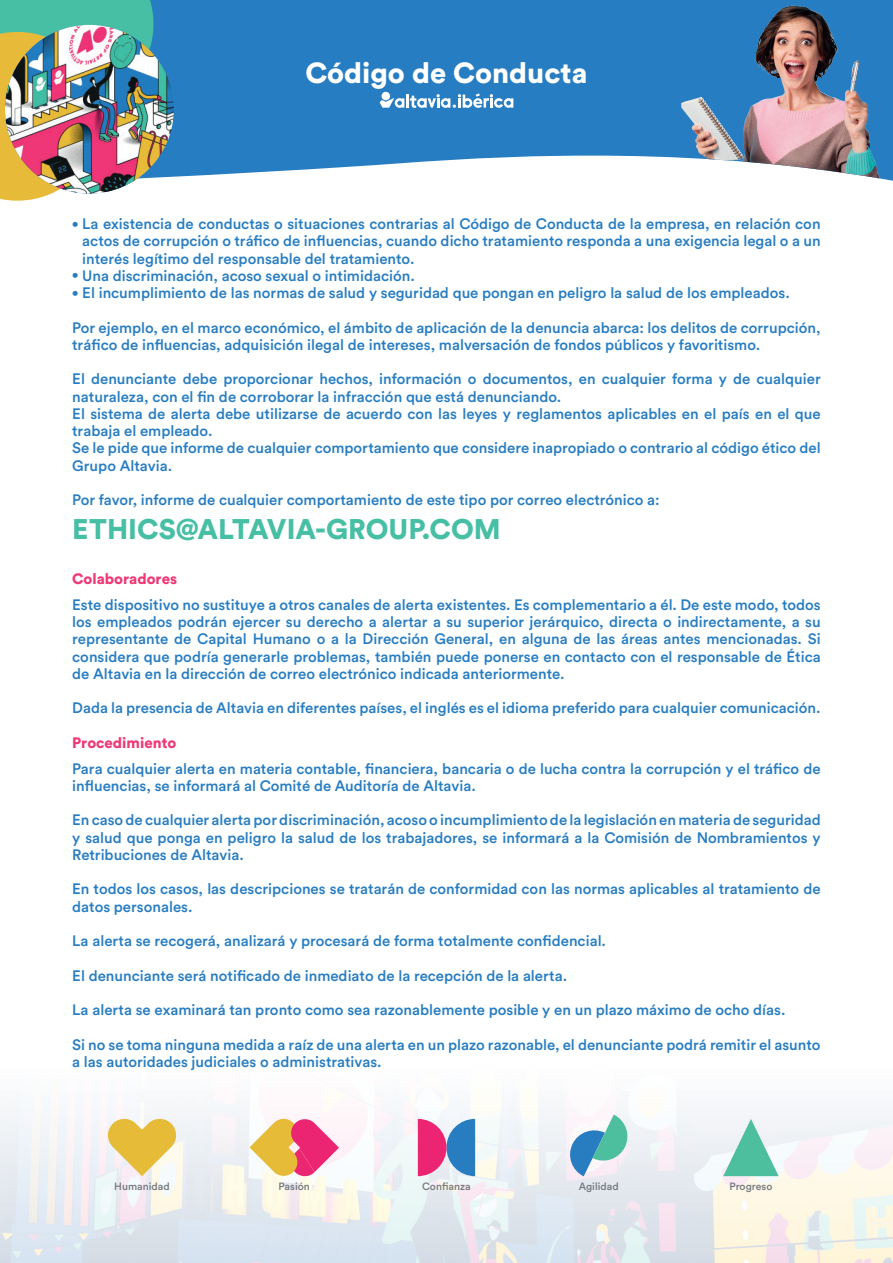
<style>
.page{position:relative;width:893px;height:1263px;background:#fff}
.page>*{position:absolute;margin:0;border:0;box-sizing:border-box;transform-origin:0 0}
.t1{font:900 28.8px "Circular Std";color:#fff}
.t2{font:900 28.2px "Circular Std";color:#46bfa5}
.t3{font:500 15px/17.2px "Circular Std";color:#277dc1}
.t4{font:900 15px "Circular Std";color:#ef3875}
.t5{font:500 10.5px "Circular Std";color:#777a80}
.s1{font-weight:900;font-size:12px}
</style>
<div class="page">
<svg style="left:153px;top:0;width:740px;height:181px;background:#3f8bc7"></svg>
<img style="left:742px;top:6px;width:138px;height:172px">
<svg style="left:0;top:0;width:153px;height:201px;background:#98c58b"></svg>
<img style="left:5px;top:25px;width:169px;height:169px;border-radius:84px">
<img style="left:0;top:1108px;width:893px;height:155px">
<svg style="left:108px;top:1119px;width:68px;height:57px;background:#eacf7a"></svg>
<svg style="left:249px;top:1119px;width:90px;height:57px"></svg>
<svg style="left:418px;top:1119px;width:57px;height:57px;background:#9f73ac"></svg>
<svg style="left:723px;top:1119px;width:56px;height:57px"></svg>
<svg style="left:567px;top:1114px;width:64px;height:62px"></svg>
<svg style="left:380px;top:93px;width:133px;height:15px"></svg>
<h1 class="t1" style="left:305px;top:53px;width:283px">Código de Conducta</h1>
<p class="t3" style="left:82px;top:215px;width:740px;text-align:justify;text-indent:-10px"><span class="s1">•</span> La existencia de conductas o situaciones contrarias al Código de Conducta de la empresa, en relación con actos de corrupción o tráfico de influencias, cuando dicho tratamiento responda a una exigencia legal o a un interés legítimo del responsable del tratamiento.</p>
<p class="t3" style="left:72px;top:267px;width:344px"><span class="s1">•</span> Una discriminación, acoso sexual o intimidación.</p>
<p class="t3" style="left:72px;top:284px;width:719px"><span class="s1">•</span> El incumplimiento de las normas de salud y seguridad que pongan en peligro la salud de los empleados.</p>
<p class="t3" style="left:72px;top:318px;width:750px">Por ejemplo, en el marco económico, el ámbito de aplicación de la denuncia abarca: los delitos de corrupción, tráfico de influencias, adquisición ilegal de intereses, malversación de fondos públicos y favoritismo.</p>
<p class="t3" style="left:72px;top:370px;width:750px">El denunciante debe proporcionar hechos, información o documentos, en cualquier forma y de cualquier naturaleza, con el fin de corroborar la infracción que está denunciando.<br>El sistema de alerta debe utilizarse de acuerdo con las leyes y reglamentos aplicables en el país en el que trabaja el empleado.<br>Se le pide que informe de cualquier comportamiento que considere inapropiado o contrario al código ético del Grupo Altavia.</p>
<p class="t3" style="left:72px;top:491px;width:589px">Por favor, informe de cualquier comportamiento de este tipo por correo electrónico a:</p>
<h2 class="t2" style="left:72px;top:510px;width:430px">ETHICS@ALTAVIA-GROUP.COM</h2>
<p class="t4" style="left:72px;top:569px;width:106px">Colaboradores</p>
<p class="t3" style="left:72px;top:596px;width:750px;text-align:justify">Este dispositivo no sustituye a otros canales de alerta existentes. Es complementario a él. De este modo, todos los empleados podrán ejercer su derecho a alertar a su superior jerárquico, directa o indirectamente, a su representante de Capital Humano o a la Dirección General, en alguna de las áreas antes mencionadas. Si considera que podría generarle problemas, también puede ponerse en contacto con el responsable de Ética de Altavia en la dirección de correo electrónico indicada anteriormente.</p>
<p class="t3" style="left:72px;top:699px;width:750px">Dada la presencia de Altavia en diferentes países, el inglés es el idioma preferido para cualquier comunicación.</p>
<p class="t4" style="left:72px;top:733px;width:105px">Procedimiento</p>
<p class="t3" style="left:72px;top:759px;width:750px">Para cualquier alerta en materia contable, financiera, bancaria o de lucha contra la corrupción y el tráfico de influencias, se informará al Comité de Auditoría de Altavia.</p>
<p class="t3" style="left:72px;top:811px;width:750px;text-align:justify">En caso de cualquier alerta por discriminación, acoso o incumplimiento de la legislación en materia de seguridad y salud que ponga en peligro la salud de los trabajadores, se informará a la Comisión de Nombramientos y Retribuciones de Altavia.</p>
<p class="t3" style="left:72px;top:880px;width:750px">En todos los casos, las descripciones se tratarán de conformidad con las normas aplicables al tratamiento de datos personales.</p>
<p class="t3" style="left:72px;top:932px;width:535px">La alerta se recogerá, analizará y procesará de forma totalmente confidencial.</p>
<p class="t3" style="left:72px;top:966px;width:496px">El denunciante será notificado de inmediato de la recepción de la alerta.</p>
<p class="t3" style="left:72px;top:1001px;width:715px">La alerta se examinará tan pronto como sea razonablemente posible y en un plazo máximo de ocho días.</p>
<p class="t3" style="left:72px;top:1035px;width:750px">Si no se toma ninguna medida a raíz de una alerta en un plazo razonable, el denunciante podrá remitir el asunto a las autoridades judiciales o administrativas.</p>
<p class="t5" style="left:114px;top:1179px;width:57px">Humanidad</p>
<p class="t5" style="left:279px;top:1179px;width:33px">Pasión</p>
<p class="t5" style="left:422px;top:1179px;width:50px">Confianza</p>
<p class="t5" style="left:579px;top:1179px;width:42px">Agilidad</p>
<p class="t5" style="left:729px;top:1179px;width:44px">Progreso</p>
</div>
